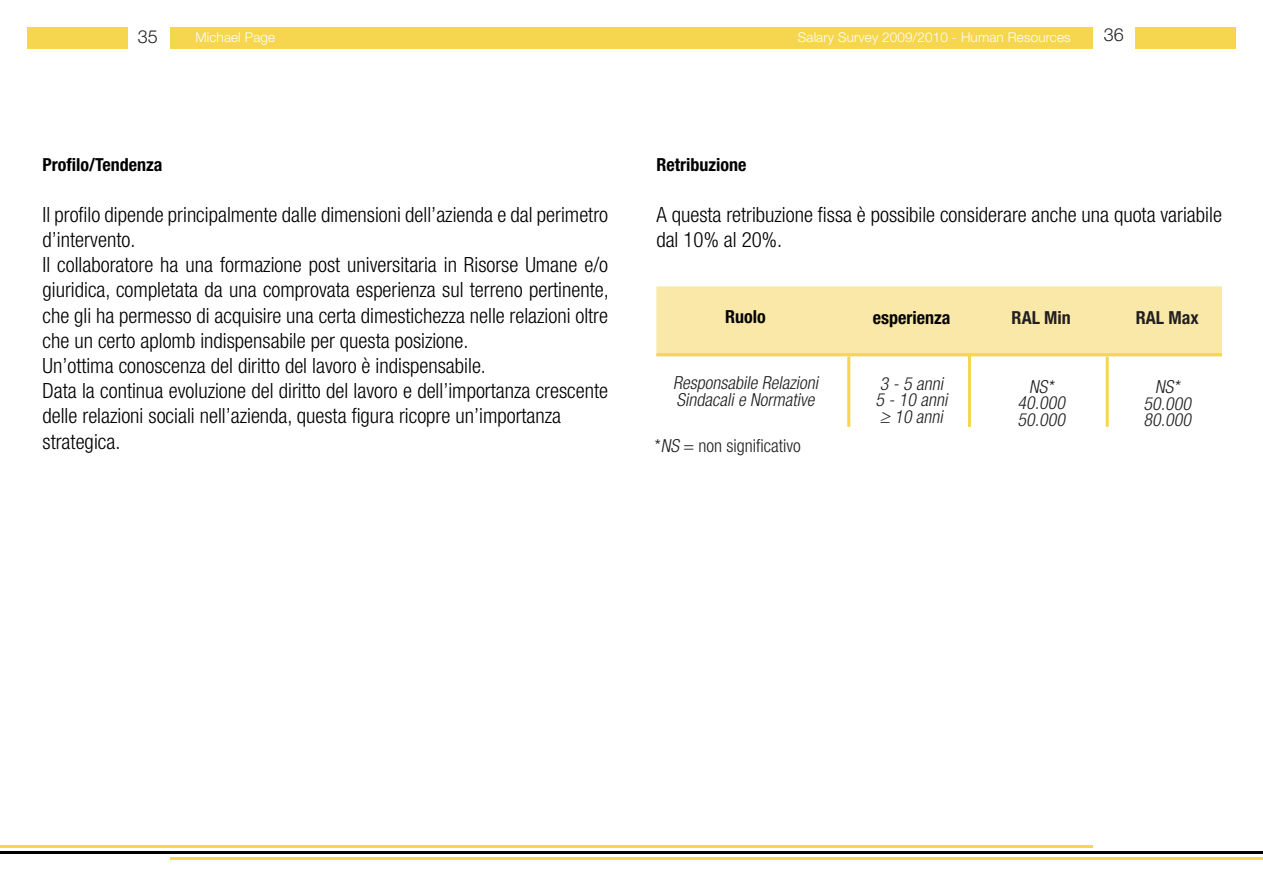
<style>
.page{position:relative;width:1263px;height:893px;background:#fff}
.page>*{position:absolute;margin:0;border:0;box-sizing:border-box;transform-origin:0 0}
.t1{font:300 condensed 21px/25.2px "Helvetica Neue";color:#000}
.t2{font:italic 300 condensed 18px/16.5px "Helvetica Neue";color:#231f20}
.t3{font:700 condensed 18px "Helvetica Neue";color:#000}
.t4{font:300 condensed 18px "Helvetica Neue";color:#231f20}
.t5{font:700 condensed 18px "Helvetica Neue";color:#040503}
.t6{font:700 condensed 18px "Helvetica Neue";color:#231f20}
.t7{font:300 18px "Helvetica Neue";color:#231f20}
.t8{font:300 13.5px "Helvetica Neue";letter-spacing:.01em;color:#fff}
.s1{font-style:italic}
</style>
<div class="page">
<div style="left:1135px;top:27px;width:101px;height:21px;background:#f6d54f"></div>
<div style="left:27px;top:27px;width:101px;height:21px;background:#f6d54f"></div>
<hr style="left:170px;top:858px;width:1093px;height:2px;background:#f6d54f">
<hr style="left:0;top:852px;width:1263px;height:2px;background:#000">
<hr style="left:0;top:846px;width:1093px;height:2px;background:#f6d54f">
<div style="left:170px;top:27px;width:923px;height:21px;background:#f6d54f"></div>
<hr style="left:847px;top:357px;width:3px;height:70px;background:#f6d54f">
<hr style="left:968px;top:356px;width:3px;height:71px;background:#f6d54f">
<hr style="left:1106px;top:357px;width:3px;height:70px;background:#f6d54f">
<div style="left:656px;top:286px;width:566px;height:71px;background:#fae8a8"></div>
<hr style="left:656px;top:353px;width:566px;height:3px;background:#f6d54f">
<p class="t8" style="left:831px;top:29px;width:239px">Salary Survey 2009 - Human Resources</p>
<p class="t7" style="left:1104px;top:24px;width:22px">36</p>
<p class="t7" style="left:138px;top:25px;width:22px">35</p>
<p class="t8" style="left:183px;top:30px;width:81px">Michael Page</p>
<p class="t8" style="left:195px;top:29px;width:81px">Michael Page</p>
<p class="t8" style="left:798px;top:29px;width:274px">Salary Survey 2009/2010 - Human Resources</p>
<p class="t3" style="left:43px;top:154px;width:121px">Profilo/Tendenza</p>
<p class="t1" style="left:43px;top:201px;width:568px">Il profilo dipende principalmente dalle dimensioni dell’azienda e dal perimetro d’intervento.<br>Il collaboratore ha una formazione post universitaria in Risorse Umane e/o giuridica, completata da una comprovata esperienza sul terreno pertinente, che gli ha permesso di acquisire una certa dimestichezza nelle relazioni oltre che un certo aplomb indispensabile per questa posizione.<br>Un’ottima conoscenza del diritto del lavoro è indispensabile.<br>Data la continua evoluzione del diritto del lavoro e dell’importanza crescente delle relazioni sociali nell’azienda, questa figura ricopre un’importanza strategica.</p>
<p class="t3" style="left:656px;top:154px;width:91px">Retribuzione</p>
<p class="t1" style="left:656px;top:202px;width:567px">A questa retribuzione fissa è possibile considerare anche una quota variabile dal 10% al 20%.</p>
<p class="t5" style="left:725px;top:306px;width:42px">Ruolo</p>
<p class="t2" style="left:673px;top:375px;width:150px">Responsabile Relazioni<br>Sindacalie Normative</p>
<p class="t4" style="left:655px;top:435px;width:148px">*<span class="s1">NS</span> = non significativo</p>
<p class="t5" style="left:873px;top:306px;width:79px">esperienza</p>
<p class="t2" style="left:876px;top:375px;width:77px">3 -5 anni<br>5 -10 anni ≥ 10 anni</p>
<p class="t6" style="left:1012px;top:306px;width:61px">RAL Min</p>
<p class="t2" style="left:1017px;top:378px;width:53px;text-align:center">NS*<br>40.000<br>50.000</p>
<p class="t6" style="left:1136px;top:307px;width:64px">RAL Max</p>
<p class="t2" style="left:1143px;top:379px;width:53px;text-align:center">NS*<br>50.000<br>80.000</p>
</div>
